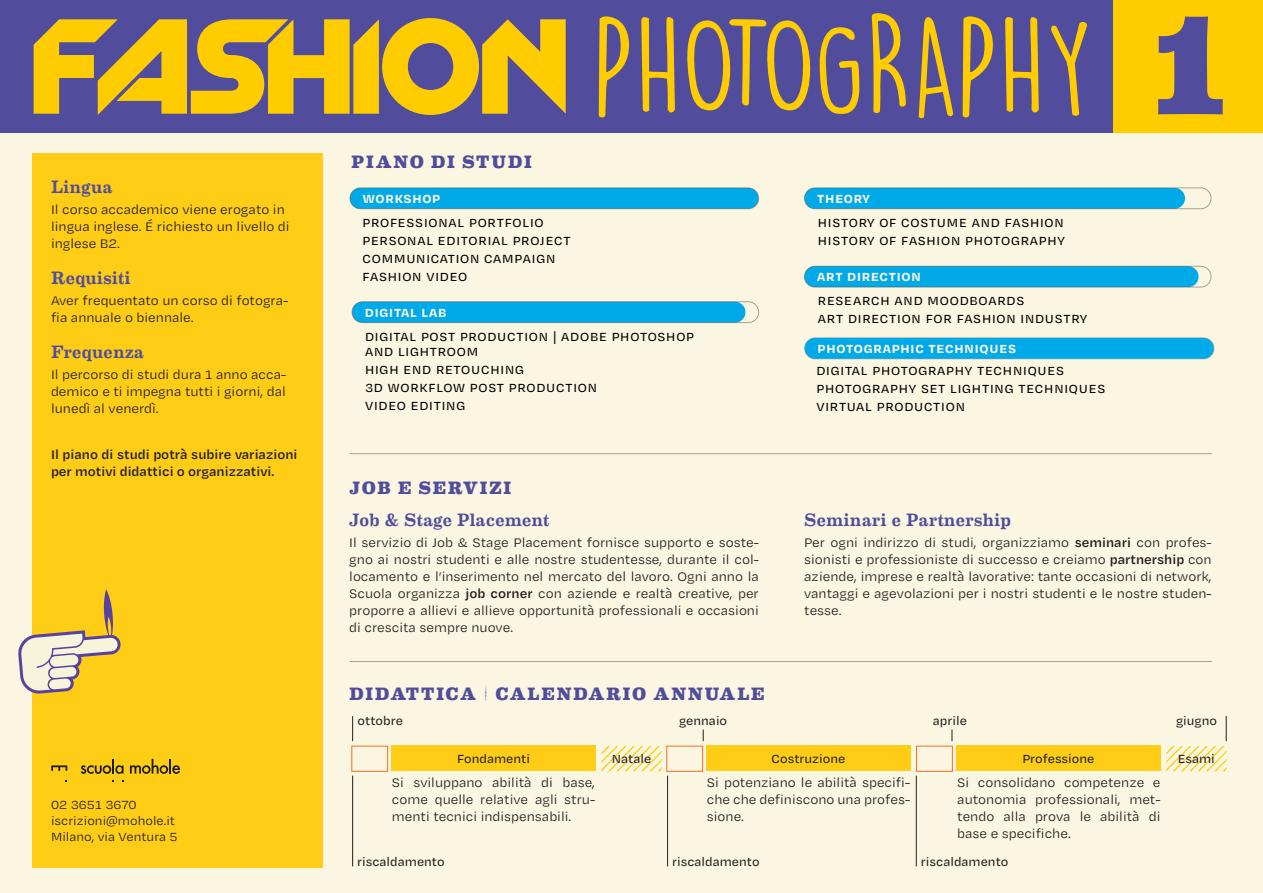
<style>
.page{position:relative;width:1263px;height:893px;background:#faf6e1}
.page>*{position:absolute;margin:0;border:0;box-sizing:border-box;transform-origin:0 0}
.t1{font:123px "DK Lemon Yellow Sun";color:#fc0}
.Titoletti_terza_pagi{font:500 18px "Eames Century Modern";letter-spacing:.03em;color:#514d9c}
.t2{font:800 18px "Eames Century Modern";letter-spacing:.1em;color:#514d9c}
.Testo_Terza_Pagina{font:14.25px/17.1px "Degular Text";color:#231f20;text-align:justify}
.Titoletti_terza_pagi-2{font:14.25px/17.1px "Degular Text";color:#231f20}
.Testo_Terza_Pagina-2{font:600 14.25px/17.1px "Degular Text";color:#231f20}
.bianco_9_10_8{font:500 13.5px "Degular Text";letter-spacing:.06em;color:#000}
.Testo_Terza_Pagina-3{font:500 13.5px "Degular Text";color:#231f20}
.bianco_9_10_8-2{font:700 13.5px "Degular Text";letter-spacing:.06em;color:#faf6e1}
.t3{font:13.5px "Degular Text";color:#231f20}
.s1{font-family:"New Zelek Pro Unconnected";font-size:127.5px}
.s2{font-weight:600}
</style>
<div class="page">
<div style="left:0;top:0;width:1263px;height:132px;background:#514d9c"></div>
<div style="left:32px;top:153px;width:290px;height:714px;background:#ffcd15"></div>
<div style="left:1114px;top:0;width:149px;height:132px;background:#fc0"></div>
<svg style="left:1158px;top:17px;width:65px;height:98px"></svg>
<div style="left:666px;top:746px;width:37px;height:26px;border:1px solid #fd6a20"></div>
<div style="left:351px;top:746px;width:37px;height:26px;border:1px solid #fd6a20"></div>
<div style="left:916px;top:746px;width:37px;height:26px;border:1px solid #fd6a20"></div>
<svg style="left:601px;top:746px;width:61px;height:25px"></svg>
<svg style="left:352px;top:716px;width:1px;height:25px"></svg>
<svg style="left:703px;top:729px;width:1px;height:12px"></svg>
<svg style="left:952px;top:729px;width:1px;height:12px"></svg>
<svg style="left:1166px;top:716px;width:61px;height:55px"></svg>
<hr style="left:352px;top:776px;width:1px;height:90px;background:#231f20">
<hr style="left:667px;top:776px;width:1px;height:90px;background:#231f20">
<hr style="left:916px;top:776px;width:1px;height:90px;background:#231f20">
<div style="left:391px;top:746px;width:205px;height:25px;background:#ffcd15"></div>
<div style="left:706px;top:746px;width:204px;height:25px;background:#ffcd15"></div>
<div style="left:956px;top:746px;width:204px;height:25px;background:#ffcd15"></div>
<hr style="left:350px;top:661px;width:862px;height:1px;background:#524a47">
<hr style="left:350px;top:453px;width:862px;height:1px;background:#524a47">
<div style="left:350px;top:188px;width:408px;height:21px;background:#00aae9;border-radius:10px"></div>
<div style="left:804px;top:188px;width:381px;height:21px;background:#00aae9;border-radius:10px"></div>
<div style="left:350px;top:188px;width:409px;height:21px;border:1px solid #524a47;border-radius:10px"></div>
<div style="left:804px;top:188px;width:407px;height:21px;border:1px solid #524a47;border-radius:10px"></div>
<div style="left:805px;top:338px;width:409px;height:21px;background:#00aae9;border-radius:10px"></div>
<div style="left:352px;top:302px;width:393px;height:21px;background:#00aae9;border-radius:10px"></div>
<div style="left:352px;top:302px;width:407px;height:21px;border:1px solid #524a47;border-radius:10px"></div>
<svg style="left:51px;top:765px;width:16px;height:6px"></svg>
<svg style="left:81px;top:759px;width:43px;height:15px"></svg>
<svg style="left:130px;top:759px;width:50px;height:15px"></svg>
<div style="left:804px;top:266px;width:394px;height:21px;background:#00aae9;border-radius:10px"></div>
<div style="left:804px;top:266px;width:407px;height:21px;border:1px solid #524a47;border-radius:10px"></div>
<svg style="left:18px;top:589px;width:103px;height:105px"></svg>
<p class="t1" style="left:32px;top:-8px;width:1063px"><span class="s1">FASHION</span> PHOTOGRAPHY</p>
<p class="Titoletti_terza_pagi" style="left:51px;top:173px;width:63px">Lingua</p>
<p class="Titoletti_terza_pagi-2" style="left:51px;top:200px;width:240px">Il corso accademico viene erogato in lingua inglese. É richiesto un livello di inglese B2.</p>
<p class="Titoletti_terza_pagi" style="left:51px;top:264px;width:81px">Requisiti</p>
<p class="Titoletti_terza_pagi-2" style="left:51px;top:291px;width:239px">Aver frequentato un corso di fotogra&shy;fia annuale o biennale.</p>
<p class="Titoletti_terza_pagi" style="left:51px;top:338px;width:95px">Frequenza</p>
<p class="Titoletti_terza_pagi-2" style="left:51px;top:366px;width:237px;text-align:justify">Il percorso di studi dura 1 anno acca&shy;demico e ti impegna tutti i giorni, dal lunedì al venerdì.</p>
<p class="Testo_Terza_Pagina-2" style="left:51px;top:445px;width:248px">Il piano di studi potrà subire variazioni per motivi didattici o organizzativi.</p>
<p class="t3" style="left:51px;top:796px;width:87px">02 3651 3670</p>
<p class="t3" style="left:51px;top:812px;width:126px">iscrizioni@mohole.it</p>
<p class="t3" style="left:51px;top:828px;width:128px">Milano, via Ventura 5</p>
<p class="t2" style="left:352px;top:148px;width:182px">PIANO DI STUDI</p>
<p class="bianco_9_10_8-2" style="left:363px;top:189px;width:79px">WORKSHOP</p>
<p class="bianco_9_10_8-2" style="left:817px;top:189px;width:54px">THEORY</p>
<p class="bianco_9_10_8" style="left:362px;top:213px;width:183px">PROFESSIONAL PORTFOLIO</p>
<p class="bianco_9_10_8" style="left:362px;top:231px;width:210px">PERSONAL EDITORIAL PROJECT</p>
<p class="bianco_9_10_8" style="left:362px;top:249px;width:194px">COMMUNICATION CAMPAIGN</p>
<p class="bianco_9_10_8" style="left:362px;top:267px;width:106px">FASHION VIDEO</p>
<p class="bianco_9_10_8" style="left:818px;top:214px;width:247px">HISTORY OF COSTUME AND FASHION</p>
<p class="bianco_9_10_8" style="left:818px;top:232px;width:249px">HISTORY OF FASHION PHOTOGRAPHY</p>
<p class="bianco_9_10_8-2" style="left:817px;top:268px;width:105px">ART DIRECTION</p>
<p class="bianco_9_10_8" style="left:818px;top:292px;width:208px">RESEARCH AND MOODBOARDS</p>
<p class="bianco_9_10_8" style="left:818px;top:310px;width:271px">ART DIRECTION FOR FASHION INDUSTRY</p>
<p class="bianco_9_10_8-2" style="left:365px;top:303px;width:83px">DIGITAL LAB</p>
<p class="bianco_9_10_8" style="left:365px;top:328px;width:330px">DIGITAL POST PRODUCTION | ADOBE PHOTOSHOP</p>
<p class="bianco_9_10_8" style="left:365px;top:343px;width:115px">AND LIGHTROOM</p>
<p class="bianco_9_10_8" style="left:365px;top:361px;width:161px">HIGH END RETOUCHING</p>
<p class="bianco_9_10_8" style="left:365px;top:379px;width:233px">3D WORKFLOW POST PRODUCTION</p>
<p class="bianco_9_10_8" style="left:365px;top:397px;width:102px">VIDEO EDITING</p>
<p class="bianco_9_10_8-2" style="left:817px;top:339px;width:200px">PHOTOGRAPHIC TECHNIQUES</p>
<p class="bianco_9_10_8" style="left:816px;top:362px;width:249px">DIGITAL PHOTOGRAPHY TECHNIQUES</p>
<p class="bianco_9_10_8" style="left:816px;top:380px;width:290px">PHOTOGRAPHY SET LIGHTING TECHNIQUES</p>
<p class="bianco_9_10_8" style="left:816px;top:398px;width:150px">VIRTUAL PRODUCTION</p>
<p class="t2" style="left:350px;top:474px;width:163px">JOB E SERVIZI</p>
<p class="Titoletti_terza_pagi" style="left:349px;top:506px;width:202px">Job &amp; Stage Placement</p>
<p class="Testo_Terza_Pagina" style="left:349px;top:533px;width:411px">Il servizio di Job &amp; Stage Placement fornisce supporto e soste&shy;gno ai nostri studenti e alle nostre studentesse, durante il col&shy;locamento e l’inserimento nel mercato del lavoro. Ogni anno la Scuola organizza <span class="s2">job corner</span> con aziende e realtà creative, per proporre a allievi e allieve opportunità professionali e occasioni di crescita sempre nuove.</p>
<p class="Titoletti_terza_pagi" style="left:804px;top:506px;width:208px">Seminari e Partnership</p>
<p class="Testo_Terza_Pagina" style="left:804px;top:533px;width:409px">Per ogni indirizzo di studi, organizziamo <span class="s2">seminari</span> con profes&shy;sionisti e professioniste di successo e creiamo <span class="s2">partnership</span> con aziende, imprese e realtà lavorative: tante occasioni di network, vantaggi e agevolazioni per i nostri studenti e le nostre studen&shy;tesse.</p>
<p class="t2" style="left:350px;top:680px;width:416px">DIDATTICA | CALENDARIO ANNUALE</p>
<p class="Testo_Terza_Pagina-3" style="left:358px;top:712px;width:47px">ottobre</p>
<p class="Testo_Terza_Pagina-3" style="left:679px;top:712px;width:50px">gennaio</p>
<p class="Testo_Terza_Pagina-3" style="left:933px;top:712px;width:36px">aprile</p>
<p class="Testo_Terza_Pagina-3" style="left:1176px;top:712px;width:43px">giugno</p>
<p class="Testo_Terza_Pagina-3" style="left:457px;top:750px;width:74px">Fondamenti</p>
<p class="Testo_Terza_Pagina-3" style="left:771px;top:750px;width:75px">Costruzione</p>
<p class="Testo_Terza_Pagina-3" style="left:1022px;top:750px;width:73px">Professione</p>
<p class="Testo_Terza_Pagina" style="left:957px;top:773px;width:205px">Si consolidano competenze e autonomia professionali, met&shy;tendo alla prova le abilità di base e specifiche.</p>
<p class="Testo_Terza_Pagina-3" style="left:612px;top:750px;width:41px">Natale</p>
<p class="Testo_Terza_Pagina-3" style="left:1178px;top:750px;width:39px">Esami</p>
<p class="Testo_Terza_Pagina" style="left:392px;top:773px;width:205px">Si sviluppano abilità di base, come quelle relative agli stru&shy;menti tecnici indispensabili.</p>
<p class="Testo_Terza_Pagina" style="left:707px;top:773px;width:205px">Si potenziano le abilità specifi&shy;che che definiscono una profes&shy;sione.</p>
<p class="Testo_Terza_Pagina-3" style="left:357px;top:853px;width:89px">riscaldamento</p>
<p class="Testo_Terza_Pagina-3" style="left:672px;top:853px;width:89px">riscaldamento</p>
<p class="Testo_Terza_Pagina-3" style="left:921px;top:853px;width:89px">riscaldamento</p>
</div>
